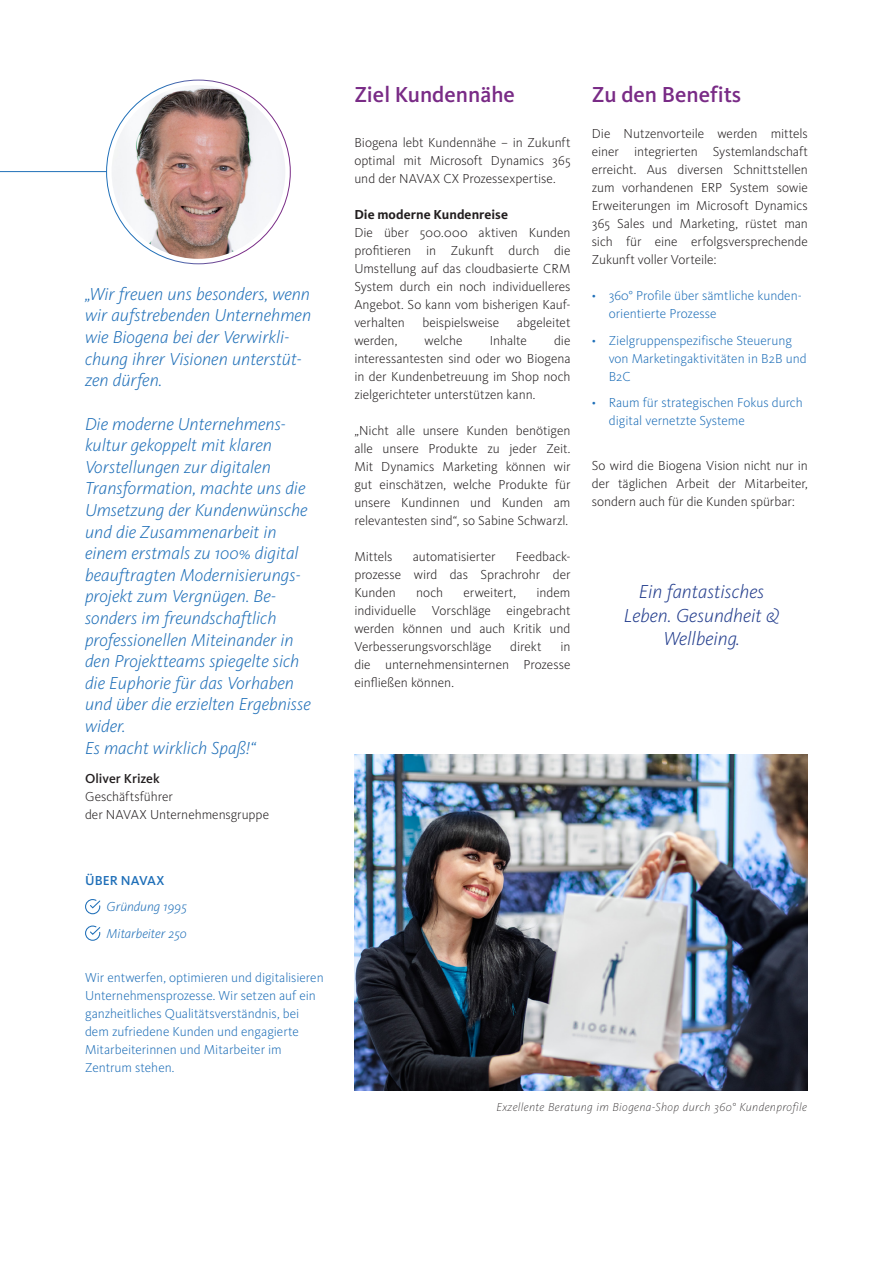
<style>
.page{position:relative;width:893px;height:1263px;background:#fff}
.page>*{position:absolute;margin:0;border:0;box-sizing:border-box;transform-origin:0 0}
.BereichsHeadline{font:500 22.5px "Kievit OT";color:#792b86}
.t1{font:italic 300 19.5px/23.4px "Kievit OT";color:#253f8e;text-align:center}
.t2{font:italic 300 18px/21.6px "Kievit OT";color:#1f6fb8}
.Body_Text{font:300 13.5px/18px "Kievit OT";letter-spacing:-.005em;color:#231f20;text-align:justify}
.Body_Text-2{font:300 13.5px/18px "Kievit OT";color:#1f6fb8}
.Body_Text-3{font:italic 300 13.5px "Kievit OT";color:#1f6fb8}
.Body_Text-4{font:700 13.5px "Kievit OT";letter-spacing:.005em;color:#231f20}
.Body_Text-5{font:500 13.5px "Kievit OT";letter-spacing:.01em;color:#1f6fb8}
.t3{font:italic 200 12px "Kievit OT";letter-spacing:.03em;color:#231f20}
.s1{font-weight:500}
</style>
<div class="page">
<svg style="left:85px;top:899px;width:16px;height:16px"></svg>
<svg style="left:85px;top:925px;width:16px;height:16px"></svg>
<img style="left:112px;top:85px;width:173px;height:174px;border-radius:87px">
<img style="left:354px;top:755px;width:453px;height:335px">
<p class="t2" style="left:85px;top:283px;width:228px">„Wir freuen uns besonders, wenn wir aufstrebenden Unternehmen wie Biogena bei der Verwirkli&shy;chung ihrer Visionen unterstüt&shy;zen dürfen.</p>
<p class="t2" style="left:85px;top:413px;width:227px">Die moderne Unternehmens&shy;kultur gekoppelt mit klaren<br>Vorstellungen zur digitalen<br>Transformation, machte uns die<br>Umsetzung der Kundenwünsche und die Zusammenarbeit in einem erstmals zu 100% digital beauftragten Modernisierungs&shy;projekt zum Vergnügen. Be&shy;sonders im freundschaftlich professionellen Miteinander in den Projektteams spiegelte sich die Euphorie für das Vorhaben und über die erzielten Ergebnisse wider.</p>
<p class="t2" style="left:85px;top:737px;width:172px">Es macht wirklich Spaß!“</p>
<p class="Body_Text" style="left:85px;top:769px;width:186px;text-align:left"><span class="s1">Oliver Krizek<br></span>Geschäftsführer<br>der NAVAX Unternehmensgruppe</p>
<p class="Body_Text-5" style="left:85px;top:872px;width:81px">ÜBER NAVAX</p>
<p class="Body_Text-3" style="left:106px;top:899px;width:82px">Gründung 1995</p>
<p class="Body_Text-3" style="left:106px;top:926px;width:82px">Mitarbeiter 250</p>
<p class="Body_Text-2" style="left:85px;top:969px;width:240px">Wir entwerfen, optimieren und digitalisieren</p>
<p class="Body_Text-2" style="left:85px;top:987px;width:232px">Unternehmensprozesse. Wir setzen auf ein ganzheitliches Qualitätsverständnis, bei dem zufriedene Kunden und engagierte Mitarbeiterinnen und Mitarbeiter im Zentrum stehen.</p>
<p class="BereichsHeadline" style="left:354px;top:82px;width:162px">Ziel Kundennähe</p>
<p class="Body_Text" style="left:354px;top:134px;width:218px">Biogena lebt Kundennähe – in Zukunft optimal mit Microsoft Dynamics 365 und der NAVAX CX Prozessexpertise.</p>
<p class="Body_Text-4" style="left:354px;top:207px;width:155px">Die moderne Kundenreise</p>
<p class="Body_Text" style="left:354px;top:224px;width:218px">Die über 500.000 aktiven Kunden profitieren in Zukunft durch die Umstellung auf das cloudbasierte CRM System durch ein noch individuelleres Angebot. So kann vom bisherigen Kauf&shy;verhalten</p>
<p class="Body_Text" style="left:422px;top:314px;width:78px">beispielsweise</p>
<p class="Body_Text" style="left:517px;top:314px;width:55px">abgeleitet</p>
<p class="Body_Text" style="left:354px;top:332px;width:44px">werden,</p>
<p class="Body_Text" style="left:425px;top:332px;width:39px">welche</p>
<p class="Body_Text" style="left:490px;top:332px;width:39px">Inhalte</p>
<p class="Body_Text" style="left:354px;top:332px;width:218px;text-indent:200px">die interessantesten sind oder wo Biogena in der Kundenbetreuung im Shop noch zielgerichteter unterstützen kann.</p>
<p class="Body_Text" style="left:354px;top:422px;width:218px">„Nicht alle unsere Kunden benötigen alle unsere Produkte zu jeder Zeit.<br>Mit Dynamics Marketing können wir gut einschätzen, welche Produkte für unsere Kundinnen und Kunden am relevantesten sind“, so Sabine Schwarzl.</p>
<p class="Body_Text" style="left:354px;top:548px;width:40px">Mittels</p>
<p class="Body_Text" style="left:413px;top:548px;width:84px">automatisierter</p>
<p class="Body_Text" style="left:354px;top:548px;width:218px;text-indent:162px">Feedback&shy;prozesse wird das Sprachrohr der Kunden</p>
<p class="Body_Text" style="left:354px;top:584px;width:218px;text-indent:182px">indem individuelle Vorschläge eingebracht werden können und auch Kritik und Verbesserungsvorschläge</p>
<p class="Body_Text" style="left:416px;top:584px;width:28px">noch</p>
<p class="Body_Text" style="left:463px;top:584px;width:54px">erweitert,</p>
<p class="Body_Text" style="left:510px;top:638px;width:33px">direkt</p>
<p class="Body_Text" style="left:354px;top:638px;width:218px;text-indent:206px">in die unternehmensinternen Prozesse einfließen können.</p>
<p class="BereichsHeadline" style="left:592px;top:82px;width:151px">Zu den Benefits</p>
<p class="Body_Text" style="left:592px;top:125px;width:218px">Die Nutzenvorteile werden mittels einer integrierten Systemlandschaft erreicht. Aus diversen Schnittstellen zum vorhandenen ERP System sowie Erweiterungen im Microsoft Dynamics 365 Sales und Marketing, rüstet man sich für eine erfolgsversprechende Zukunft voller Vorteile:</p>
<p class="Body_Text-2" style="left:609px;top:287px;width:194px;text-indent:-17px">• 360° Profile über sämtliche kunden&shy;orientierte Prozesse</p>
<p class="Body_Text-2" style="left:609px;top:331px;width:199px;text-indent:-17px">• Zielgruppenspezifische Steuerung von Marketingaktivitäten in B2B und<br>B2C</p>
<p class="Body_Text-2" style="left:609px;top:394px;width:196px;text-indent:-17px">• Raum für strategischen Fokus durch digital vernetzte Systeme</p>
<p class="Body_Text" style="left:592px;top:456px;width:218px">So wird die Biogena Vision nicht nur in der täglichen Arbeit der Mitarbeiter, sondern auch für die Kunden spürbar:</p>
<p class="t1" style="left:624px;top:580px;width:157px">Ein fantastisches<br>Leben. Gesundheit &amp;<br>Wellbeing.</p>
<p class="t3" style="left:496px;top:1100px;width:312px">Exzellente Beratung im Biogena-Shop durch 360° Kundenprofile</p>
</div>
